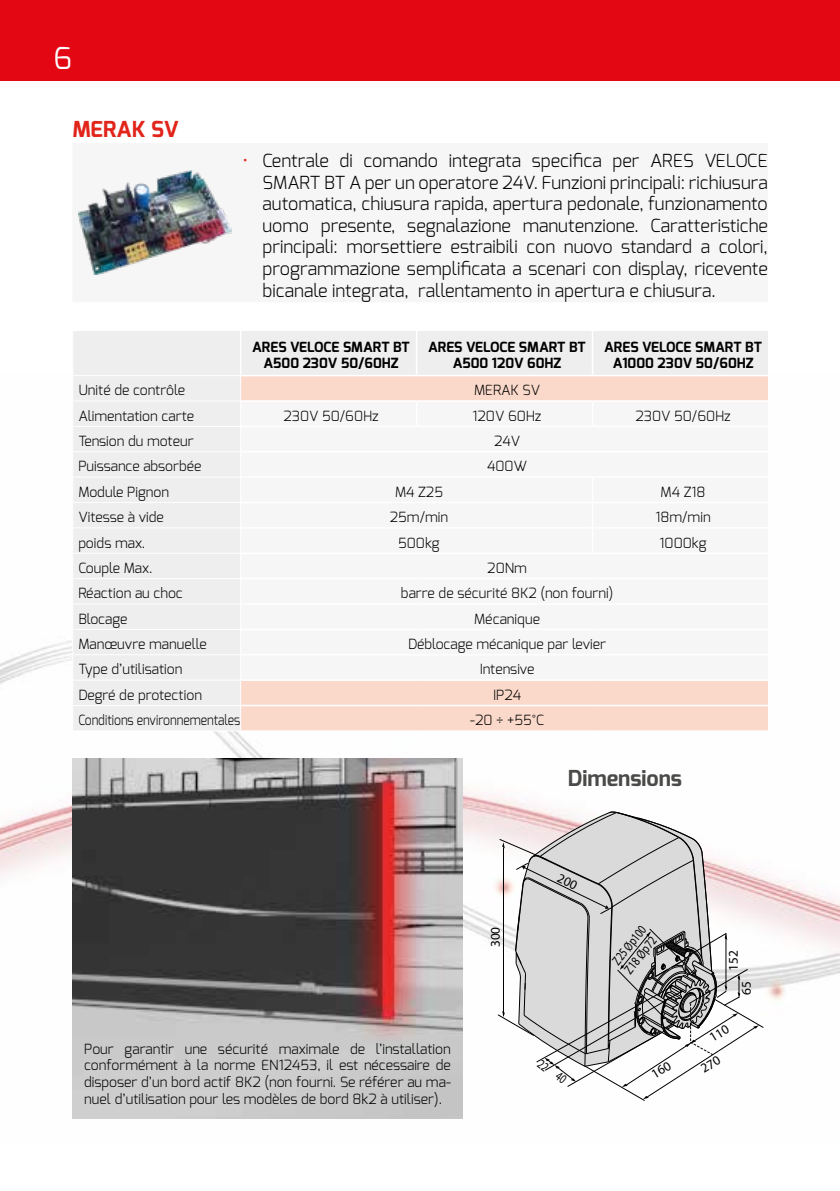
<style>
.page{position:relative;width:840px;height:1191px;background:#fff}
.page>*{position:absolute;margin:0;border:0;box-sizing:border-box;transform-origin:0 0}
.t1{font:30px "Exo";color:#fff}
.t2{font:700 22px "Exo";color:#4a4a49}
.t3{font:700 22px "Exo";color:#e1251b}
.t4{font:300 18px/21.6px "Exo";color:#000;text-align:justify}
.t5{font:300 14px/16.8px "Exo";color:#000;text-align:justify}
.t6{font:700 14px/16.8px "Exo";color:#000;text-align:center}
.t7{font:300 14px "Exo";color:#000;scale:.87 1}
.t8{font:13.4px/15px "Myriad Pro";color:#000;scale:.75 1}
.t9{font:13.4px "Myriad Pro";color:#000}
.t10{font:13.4px "Myriad Pro";color:#000;scale:.72 1}
.s1{color:#e1251b}
</style>
<div class="page">
<img style="left:0;top:641px;width:839px;height:478px">
<div style="left:0;top:0;width:839px;height:81px;background:#e30613"></div>
<hr style="left:839px;top:0;width:1px;height:81px;background:#e30613">
<div style="left:73px;top:331px;width:694px;height:399px;background:#eee"></div>
<hr style="left:72px;top:375px;width:168px;height:1px;background:#fff">
<hr style="left:72px;top:400px;width:169px;height:1px;background:#fff">
<hr style="left:72px;top:426px;width:169px;height:1px;background:#fff">
<hr style="left:72px;top:451px;width:169px;height:1px;background:#fff">
<hr style="left:72px;top:477px;width:169px;height:1px;background:#fff">
<hr style="left:72px;top:502px;width:169px;height:1px;background:#fff">
<hr style="left:72px;top:527px;width:169px;height:1px;background:#fff">
<hr style="left:72px;top:553px;width:169px;height:1px;background:#fff">
<hr style="left:72px;top:578px;width:169px;height:1px;background:#fff">
<hr style="left:72px;top:603px;width:169px;height:1px;background:#fff">
<hr style="left:72px;top:629px;width:169px;height:1px;background:#fff">
<hr style="left:72px;top:654px;width:169px;height:1px;background:#fff">
<hr style="left:72px;top:679px;width:169px;height:1px;background:#fff">
<hr style="left:72px;top:705px;width:169px;height:1px;background:#fff">
<svg style="left:72px;top:641px;width:1px;height:89px"></svg>
<hr style="left:72px;top:730px;width:168px;height:1px;background:#fff">
<svg style="left:240px;top:376px;width:528px;height:354px"></svg>
<hr style="left:240px;top:730px;width:176px;height:1px;background:#fff">
<hr style="left:416px;top:730px;width:176px;height:1px;background:#fff">
<hr style="left:592px;top:730px;width:176px;height:1px;background:#fff">
<hr style="left:240px;top:331px;width:1px;height:44px;background:#fff">
<hr style="left:415px;top:331px;width:2px;height:44px;background:#fff">
<hr style="left:591px;top:331px;width:2px;height:44px;background:#fff">
<hr style="left:240px;top:375px;width:176px;height:1px;background:#fff">
<hr style="left:416px;top:375px;width:176px;height:1px;background:#fff">
<hr style="left:592px;top:375px;width:175px;height:1px;background:#fff">
<hr style="left:241px;top:400px;width:175px;height:2px;background:#fff">
<hr style="left:416px;top:400px;width:176px;height:2px;background:#fff">
<hr style="left:415px;top:402px;width:2px;height:23px;background:#fff">
<hr style="left:592px;top:400px;width:175px;height:2px;background:#fff">
<hr style="left:591px;top:402px;width:2px;height:23px;background:#fff">
<hr style="left:241px;top:425px;width:175px;height:2px;background:#fff">
<hr style="left:416px;top:425px;width:176px;height:2px;background:#fff">
<hr style="left:592px;top:425px;width:175px;height:2px;background:#fff">
<hr style="left:241px;top:451px;width:175px;height:1px;background:#fff">
<hr style="left:416px;top:451px;width:176px;height:1px;background:#fff">
<hr style="left:592px;top:451px;width:175px;height:1px;background:#fff">
<hr style="left:241px;top:476px;width:175px;height:2px;background:#fff">
<hr style="left:416px;top:476px;width:176px;height:2px;background:#fff">
<hr style="left:592px;top:476px;width:175px;height:2px;background:#fff">
<hr style="left:591px;top:478px;width:2px;height:24px;background:#fff">
<hr style="left:241px;top:502px;width:175px;height:1px;background:#fff">
<hr style="left:416px;top:502px;width:176px;height:1px;background:#fff">
<hr style="left:592px;top:502px;width:175px;height:1px;background:#fff">
<hr style="left:591px;top:503px;width:2px;height:24px;background:#fff">
<hr style="left:241px;top:527px;width:175px;height:1px;background:#fff">
<hr style="left:416px;top:527px;width:176px;height:1px;background:#fff">
<hr style="left:592px;top:527px;width:175px;height:1px;background:#fff">
<hr style="left:591px;top:528px;width:2px;height:24px;background:#fff">
<hr style="left:241px;top:552px;width:175px;height:2px;background:#fff">
<hr style="left:416px;top:552px;width:176px;height:2px;background:#fff">
<hr style="left:592px;top:552px;width:175px;height:2px;background:#fff">
<hr style="left:241px;top:578px;width:175px;height:1px;background:#fff">
<hr style="left:416px;top:578px;width:176px;height:1px;background:#fff">
<hr style="left:592px;top:578px;width:175px;height:1px;background:#fff">
<hr style="left:241px;top:603px;width:175px;height:2px;background:#fff">
<hr style="left:416px;top:603px;width:176px;height:2px;background:#fff">
<hr style="left:592px;top:603px;width:175px;height:2px;background:#fff">
<hr style="left:241px;top:628px;width:175px;height:2px;background:#fff">
<hr style="left:416px;top:628px;width:176px;height:2px;background:#fff">
<hr style="left:592px;top:628px;width:175px;height:2px;background:#fff">
<hr style="left:241px;top:654px;width:175px;height:1px;background:#fff">
<hr style="left:416px;top:654px;width:176px;height:1px;background:#fff">
<hr style="left:592px;top:654px;width:175px;height:1px;background:#fff">
<hr style="left:241px;top:679px;width:175px;height:2px;background:#fff">
<hr style="left:416px;top:679px;width:176px;height:2px;background:#fff">
<hr style="left:592px;top:679px;width:175px;height:2px;background:#fff">
<hr style="left:241px;top:705px;width:175px;height:1px;background:#fff">
<hr style="left:416px;top:705px;width:176px;height:1px;background:#fff">
<hr style="left:592px;top:705px;width:175px;height:1px;background:#fff">
<img style="left:78px;top:170px;width:153px;height:105px">
<img style="left:72px;top:758px;width:390px;height:361px">
<svg style="left:497px;top:811px;width:266px;height:291px"></svg>
<h1 class="t1" style="left:54px;top:39px;width:20px">6</h1>
<h2 class="t3" style="left:72px;top:115px;width:108px">MERAK SV</h2>
<p class="t4" style="left:262px;top:150px;width:506px;text-indent:-20px"><span class="s1">•</span> Centrale di comando integrata specifica per ARES VELOCE SMART BT A per un operatore 24V. Funzioni principali: richiusura automatica, chiusura rapida, apertura pedonale, funzionamento uomo presente, segnalazione manutenzione. Caratteristiche principali: morsettiere estraibili con nuovo standard a colori, programmazione semplificata a scenari con display, ricevente bicanale integrata, rallentamento in apertura e chiusura.</p>
<p class="t6" style="left:252px;top:338px;width:159px">ARES VELOCE SMART BT<br>A500 230V 50/60HZ</p>
<p class="t6" style="left:428px;top:338px;width:159px">ARES VELOCE SMART BT<br>A500 120V 60HZ</p>
<p class="t6" style="left:604px;top:338px;width:159px">ARES VELOCE SMART BT<br>A1000 230V 50/60HZ</p>
<p class="t5" style="left:78px;top:382px;width:108px">Unité de contrôle</p>
<p class="t5" style="left:474px;top:382px;width:68px">MERAK SV</p>
<p class="t5" style="left:78px;top:407px;width:117px">Alimentation carte</p>
<p class="t5" style="left:283px;top:407px;width:97px">230V 50/60Hz</p>
<p class="t5" style="left:472px;top:407px;width:70px">120V 60Hz</p>
<p class="t5" style="left:635px;top:407px;width:97px">230V 50/60Hz</p>
<p class="t5" style="left:78px;top:432px;width:117px">Tension du moteur</p>
<p class="t5" style="left:494px;top:432px;width:27px">24V</p>
<p class="t5" style="left:78px;top:458px;width:124px">Puissance absorbée</p>
<p class="t5" style="left:487px;top:458px;width:41px">400W</p>
<p class="t5" style="left:78px;top:483px;width:92px">Module Pignon</p>
<p class="t5" style="left:395px;top:483px;width:49px">M4 Z25</p>
<p class="t5" style="left:660px;top:483px;width:46px">M4 Z18</p>
<p class="t5" style="left:78px;top:509px;width:87px">Vitesse à vide</p>
<p class="t5" style="left:389px;top:509px;width:60px">25m/min</p>
<p class="t5" style="left:655px;top:509px;width:57px">18m/min</p>
<p class="t5" style="left:78px;top:534px;width:68px">poids max.</p>
<p class="t5" style="left:398px;top:534px;width:43px">500kg</p>
<p class="t5" style="left:659px;top:534px;width:48px">1000kg</p>
<p class="t5" style="left:78px;top:559px;width:75px">Couple Max.</p>
<p class="t5" style="left:487px;top:559px;width:41px">20Nm</p>
<p class="t5" style="left:78px;top:585px;width:106px">Réaction au choc</p>
<p class="t5" style="left:400px;top:585px;width:214px">barre de sécurité 8K2 (non fourni)</p>
<p class="t5" style="left:78px;top:610px;width:50px">Blocage</p>
<p class="t5" style="left:474px;top:610px;width:67px">Mécanique</p>
<p class="t5" style="left:78px;top:635px;width:130px">Manœuvre manuelle</p>
<p class="t5" style="left:408px;top:635px;width:199px">Déblocage mécanique par levier</p>
<p class="t5" style="left:78px;top:661px;width:105px">Type d’utilisation</p>
<p class="t5" style="left:479px;top:661px;width:56px">Intensive</p>
<p class="t5" style="left:78px;top:686px;width:125px">Degré de protection</p>
<p class="t5" style="left:493px;top:686px;width:29px">IP24</p>
<p class="t7" style="left:78px;top:711px;width:187px">Conditions environnementales</p>
<p class="t5" style="left:470px;top:711px;width:75px">-20 ÷ +55°C</p>
<h2 class="t2" style="left:567px;top:764px;width:116px">Dimensions</h2>
<p class="t5" style="left:84px;top:1040px;width:368px">Pour garantir une sécurité maximale de l’installation conformément à la norme EN12453, il est nécessaire de disposer d’un bord actif 8K2 (non fourni. Se référer au ma&shy;nuel d’utilisation pour les modèles de bord 8k2 à utiliser).</p>
<p class="t9" style="left:487px;top:947px;width:22px;rotate:-90deg">300</p>
<p class="t10" style="left:544px;top:1055px;width:45px;rotate:38deg">22 40</p>
<p class="t8" style="left:608px;top:958px;width:63px;rotate:-52deg">Z25 Øp100<br>Z18 Øp72</p>
<p class="t9" style="left:724px;top:971px;width:22px;rotate:-90deg">152</p>
<p class="t9" style="left:737px;top:994px;width:15px;rotate:-90deg">65</p>
</div>
